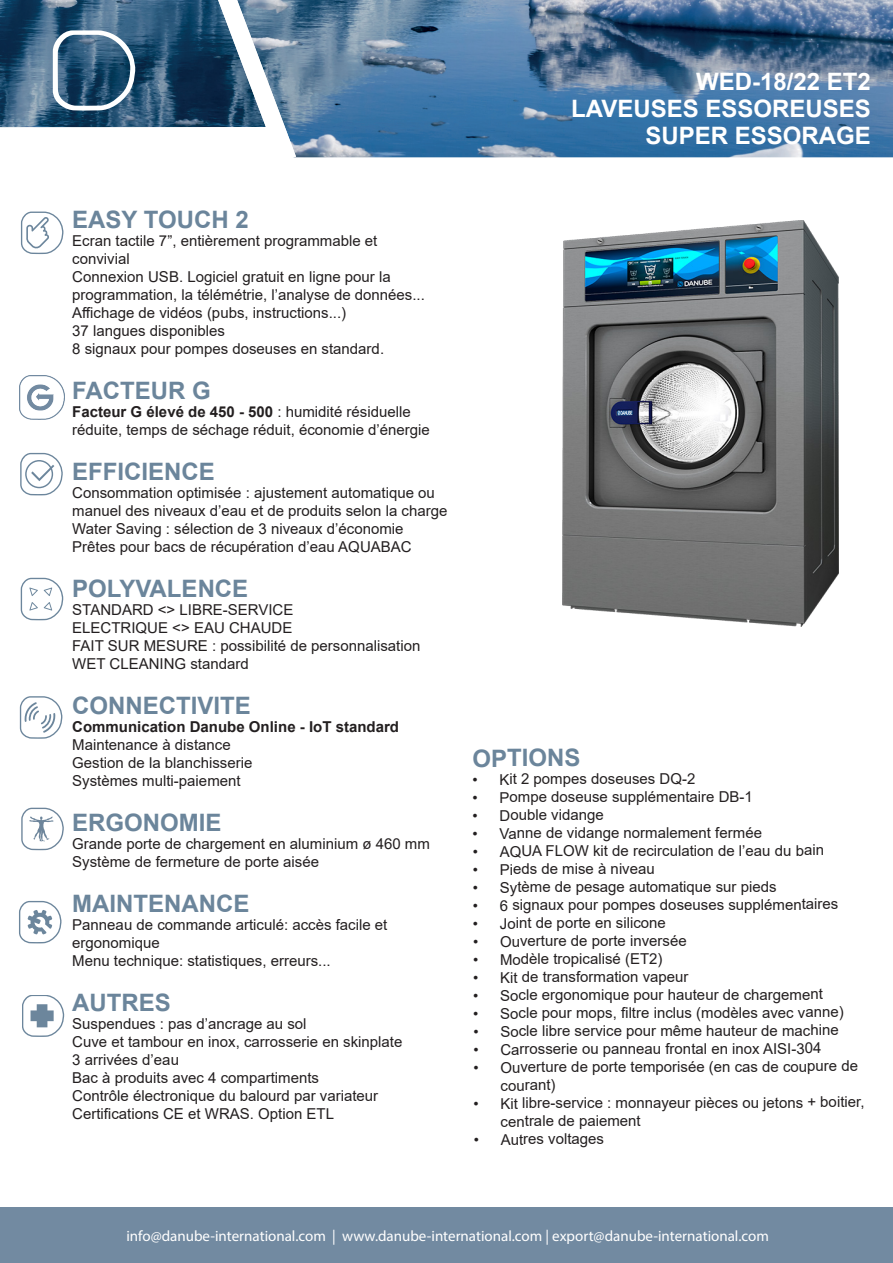
<style>
.page{position:relative;width:893px;height:1263px;background:#fff}
.page>*{position:absolute;margin:0;border:0;box-sizing:border-box;transform-origin:0 0}
.Danube_H2{font:700 24px "Arial";color:#6b859b}
.DANUBE_H1{font:700 24px/27px "Arial";color:#fff;text-align:right}
.Danube_P_-_FR{font:15px/18.5px "Arial";color:#231f20}
.t1{font:15px "Myriad Pro";color:#fff}
.Danube_P_-_FR-2{font:700 15px "Arial";color:#231f20}
.s1{font-weight:400}
</style>
<div class="page">
<img style="left:0;top:0;width:893px;height:157px">
<div style="left:0;top:1208px;width:893px;height:55px;background:#728aa1"></div>
<svg style="left:53px;top:30px;width:83px;height:81px"></svg>
<svg style="left:218px;top:0;width:78px;height:158px"></svg>
<img style="left:562px;top:220px;width:276px;height:406px">
<svg style="left:21px;top:212px;width:43px;height:42px"></svg>
<svg style="left:20px;top:696px;width:43px;height:43px"></svg>
<svg style="left:20px;top:453px;width:43px;height:42px"></svg>
<svg style="left:21px;top:808px;width:43px;height:42px"></svg>
<svg style="left:21px;top:578px;width:42px;height:42px"></svg>
<svg style="left:22px;top:995px;width:42px;height:42px"></svg>
<img style="left:20px;top:376px;width:45px;height:43px">
<svg style="left:19px;top:901px;width:43px;height:42px"></svg>
<p class="DANUBE_H1" style="left:571px;top:68px;width:301px">WED-18/22 ET2<br>LAVEUSES ESSOREUSES</p>
<p class="DANUBE_H1" style="left:645px;top:122px;width:227px">SUPER ESSORAGE</p>
<p class="Danube_H2" style="left:72px;top:203px;width:178px">EASY TOUCH 2</p>
<p class="Danube_P_-_FR" style="left:72px;top:232px;width:307px">Ecran tactile 7”, entièrement programmable et</p>
<p class="Danube_P_-_FR" style="left:72px;top:250px;width:59px">convivial</p>
<p class="Danube_P_-_FR" style="left:72px;top:268px;width:320px">Connexion USB. Logiciel gratuit en ligne pour la</p>
<p class="Danube_P_-_FR" style="left:72px;top:286px;width:354px">programmation, la télémétrie, l’analyse de données...</p>
<p class="Danube_P_-_FR" style="left:72px;top:304px;width:275px">Affichage de vidéos (pubs, instructions...)</p>
<p class="Danube_P_-_FR" style="left:72px;top:322px;width:154px">37 langues disponibles</p>
<p class="Danube_P_-_FR" style="left:72px;top:340px;width:313px">8 signaux pour pompes doseuses en standard.</p>
<p class="Danube_H2" style="left:72px;top:374px;width:140px">FACTEUR G</p>
<p class="Danube_P_-_FR-2" style="left:72px;top:401px;width:340px">Facteur G élevé de 450 - 500 <span class="s1">: humidité résiduelle</span></p>
<p class="Danube_P_-_FR" style="left:72px;top:421px;width:359px">réduite, temps de séchage réduit, économie d’énergie</p>
<p class="Danube_H2" style="left:72px;top:455px;width:144px">EFFICIENCE</p>
<p class="Danube_P_-_FR" style="left:72px;top:484px;width:377px;line-height:18px">Consommation optimisée : ajustement automatique ou manuel des niveaux d’eau et de produits selon la charge</p>
<p class="Danube_P_-_FR" style="left:72px;top:520px;width:333px">Water Saving : sélection de 3 niveaux d’économie</p>
<p class="Danube_P_-_FR" style="left:72px;top:538px;width:341px">Prêtes pour bacs de récupération d’eau AQUABAC</p>
<p class="Danube_H2" style="left:72px;top:572px;width:178px">POLYVALENCE</p>
<p class="Danube_P_-_FR" style="left:72px;top:601px;width:223px">STANDARD &lt;&gt; LIBRE-SERVICE</p>
<p class="Danube_P_-_FR" style="left:72px;top:619px;width:222px">ELECTRIQUE &lt;&gt; EAU CHAUDE</p>
<p class="Danube_P_-_FR" style="left:72px;top:637px;width:350px">FAIT SUR MESURE : possibilité de personnalisation</p>
<p class="Danube_P_-_FR" style="left:72px;top:655px;width:178px">WET CLEANING standard</p>
<p class="Danube_H2" style="left:72px;top:689px;width:180px">CONNECTIVITE</p>
<p class="Danube_P_-_FR-2" style="left:72px;top:716px;width:328px">Communication Danube Online - IoT standard</p>
<p class="Danube_P_-_FR" style="left:72px;top:736px;width:160px">Maintenance à distance</p>
<p class="Danube_P_-_FR" style="left:72px;top:754px;width:182px">Gestion de la blanchisserie</p>
<p class="Danube_P_-_FR" style="left:72px;top:772px;width:170px">Systèmes multi-paiement</p>
<p class="Danube_H2" style="left:72px;top:806px;width:151px">ERGONOMIE</p>
<p class="Danube_P_-_FR" style="left:72px;top:835px;width:359px">Grande porte de chargement en aluminium ø 460 mm</p>
<p class="Danube_P_-_FR" style="left:72px;top:853px;width:248px">Système de fermeture de porte aisée</p>
<p class="Danube_H2" style="left:72px;top:887px;width:179px">MAINTENANCE</p>
<p class="Danube_P_-_FR" style="left:72px;top:916px;width:317px">Panneau de commande articulé: accès facile et</p>
<p class="Danube_P_-_FR" style="left:72px;top:934px;width:89px">ergonomique</p>
<p class="Danube_P_-_FR" style="left:72px;top:952px;width:260px">Menu technique: statistiques, erreurs...</p>
<p class="Danube_H2" style="left:72px;top:986px;width:100px">AUTRES</p>
<p class="Danube_P_-_FR" style="left:72px;top:1015px;width:236px">Suspendues : pas d’ancrage au sol</p>
<p class="Danube_P_-_FR" style="left:72px;top:1033px;width:332px">Cuve et tambour en inox, carrosserie en skinplate</p>
<p class="Danube_P_-_FR" style="left:72px;top:1051px;width:108px">3 arrivées d’eau</p>
<p class="Danube_P_-_FR" style="left:72px;top:1069px;width:248px">Bac à produits avec 4 compartiments</p>
<p class="Danube_P_-_FR" style="left:72px;top:1087px;width:307px">Contrôle électronique du balourd par variateur</p>
<p class="Danube_P_-_FR" style="left:72px;top:1105px;width:263px">Certifications CE et WRAS. Option ETL</p>
<p class="Danube_H2" style="left:472px;top:741px;width:110px">OPTIONS</p>
<p class="Danube_P_-_FR" style="left:472px;top:770px;width:224px">• Kit 2 pompes doseuses DQ-2</p>
<p class="Danube_P_-_FR" style="left:472px;top:787px;width:282px">• Pompe doseuse supplémentaire DB-1</p>
<p class="Danube_P_-_FR" style="left:473px;top:806px;width:133px">• Double vidange</p>
<p class="Danube_P_-_FR" style="left:473px;top:823px;width:291px">• Vanne de vidange normalement fermée</p>
<p class="Danube_P_-_FR" style="left:473px;top:841px;width:353px">• AQUA FLOW kit de recirculation de l’eau du bain</p>
<p class="Danube_P_-_FR" style="left:473px;top:860px;width:184px">• Pieds de mise à niveau</p>
<p class="Danube_P_-_FR" style="left:473px;top:877px;width:305px">• Sytème de pesage automatique sur pieds</p>
<p class="Danube_P_-_FR" style="left:473px;top:895px;width:367px">• 6 signaux pour pompes doseuses supplémentaires</p>
<p class="Danube_P_-_FR" style="left:473px;top:914px;width:194px">• Joint de porte en silicone</p>
<p class="Danube_P_-_FR" style="left:473px;top:932px;width:215px">• Ouverture de porte inversée</p>
<p class="Danube_P_-_FR" style="left:473px;top:950px;width:191px">• Modèle tropicalisé (ET2)</p>
<p class="Danube_P_-_FR" style="left:473px;top:968px;width:217px">• Kit de transformation vapeur</p>
<p class="Danube_P_-_FR" style="left:473px;top:985px;width:351px">• Socle ergonomique pour hauteur de chargement</p>
<p class="Danube_P_-_FR" style="left:473px;top:1003px;width:372px">• Socle pour mops, filtre inclus (modèles avec vanne)</p>
<p class="Danube_P_-_FR" style="left:473px;top:1021px;width:367px">• Socle libre service pour même hauteur de machine</p>
<p class="Danube_P_-_FR" style="left:473px;top:1039px;width:350px">• Carrosserie ou panneau frontal en inox AISI-304</p>
<p class="Danube_P_-_FR" style="left:500px;top:1057px;width:359px;text-indent:-27px">• Ouverture de porte temporisée (en cas de coupure de courant)</p>
<p class="Danube_P_-_FR" style="left:501px;top:1093px;width:365px;text-indent:-27px">• Kit libre-service : monnayeur pièces ou jetons + boitier, centrale de paiement</p>
<p class="Danube_P_-_FR" style="left:474px;top:1130px;width:132px">• Autres voltages</p>
<p class="t1" style="left:126px;top:1226px;width:644px">info@danube-international.com | www.danube-international.com | export@danube-international.com</p>
</div>
